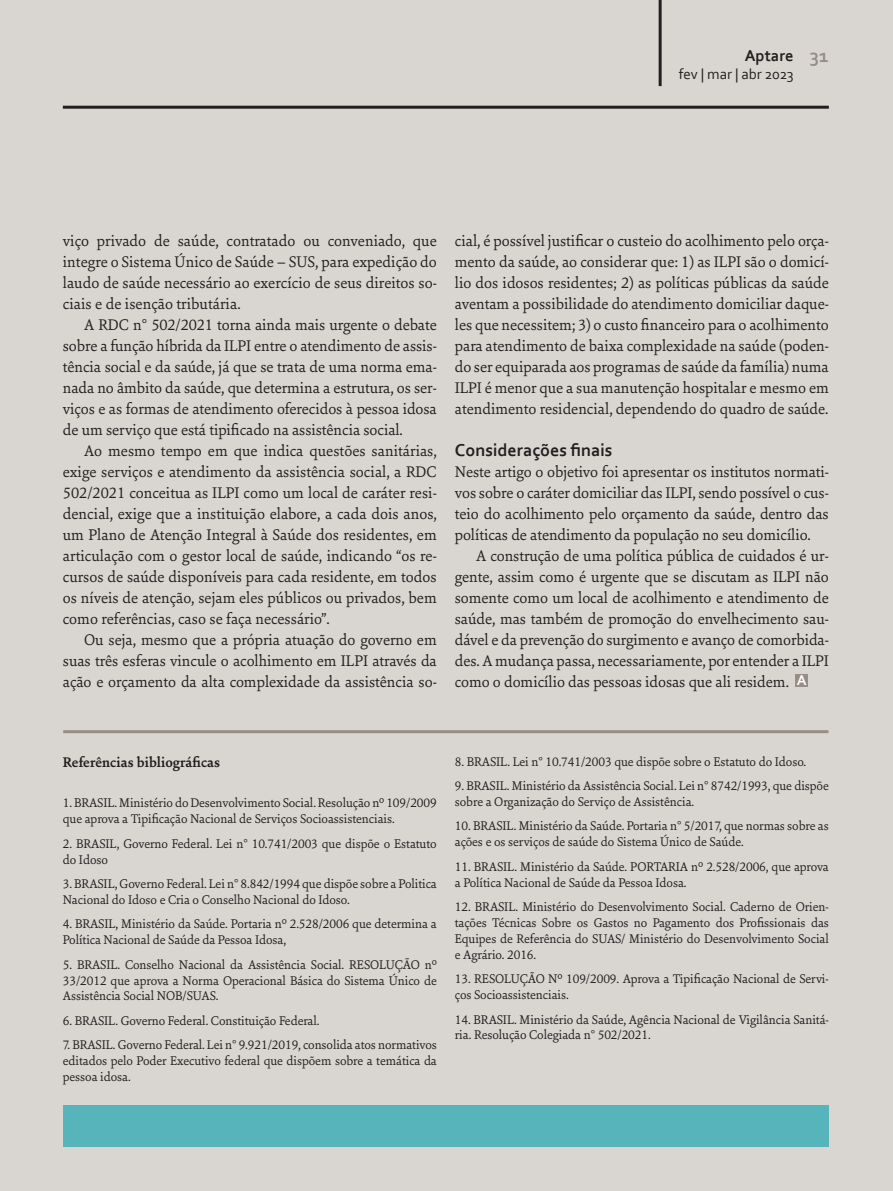
<style>
.page{position:relative;width:893px;height:1191px;background:#fff}
.page>*{position:absolute;margin:0;border:0;box-sizing:border-box;transform-origin:0 0}
.t1{font:700 19.5px "Corbel";color:#968d85}
.Intrtitulo{font:700 18px "Corbel";color:#231f20}
.paragrafo_normal{font:16.5px/21px "Sina Nova";letter-spacing:-.005em;color:#231f20;text-align:justify}
.paragrafo_pos-intert{font:16.5px/21px "Sina Nova";letter-spacing:-.005em;color:#231f20;text-align:justify}
.t2{font:700 16.5px "Corbel";color:#231f20}
.legenda_imagens{font:700 15px "Sina Nova";color:#231f20}
.t3{font:15px "Corbel";color:#231f20}
.t4{font:700 15px "Corbel";color:#fff}
.bibliografia{font:13.5px/15.9px "Sina Nova";letter-spacing:-.005em;color:#231f20}
</style>
<div class="page">
<div style="left:0;top:0;width:892px;height:1190px;background:#d9d6d2"></div>
<hr style="left:63px;top:106px;width:765px;height:3px;background:#231f20">
<hr style="left:658px;top:0;width:3px;height:86px;background:#231f20">
<div style="left:63px;top:1105px;width:765px;height:41px;background:#58b4bb"></div>
<div style="left:795px;top:674px;width:13px;height:13px;background:#968d85"></div>
<hr style="left:63px;top:730px;width:765px;height:3px;background:#968d85">
<p class="t2" style="left:744px;top:45px;width:50px">Aptare</p>
<p class="t3" style="left:678px;top:65px;width:116px">fev | mar | abr 2023</p>
<p class="t1" style="left:809px;top:44px;width:21px">31</p>
<p class="paragrafo_normal" style="left:63px;top:229px;width:375px">viço privado de saúde, contratado ou conveniado, que integre o Sistema Único de Saúde – SUS, para expedição do laudo de saúde necessário ao exercício de seus direitos so&shy;ciais e de isenção tributária.</p>
<p class="paragrafo_normal" style="left:63px;top:313px;width:375px;text-indent:21px">A RDC n° 502/2021 torna ainda mais urgente o debate sobre a função híbrida da ILPI entre o atendimento de assis&shy;tência social e da saúde, já que se trata de uma norma ema&shy;nada no âmbito da saúde, que determina a estrutura, os ser&shy;viços e as formas de atendimento oferecidos à pessoa idosa de um serviço que está tipificado na assistência social.</p>
<p class="paragrafo_normal" style="left:63px;top:439px;width:375px;text-indent:21px">Ao mesmo tempo em que indica questões sanitárias, exige serviços e atendimento da assistência social, a RDC 502/2021 conceitua as ILPI como um local de caráter resi&shy;dencial, exige que a instituição elabore, a cada dois anos, um Plano de Atenção Integral à Saúde dos residentes, em articulação com o gestor local de saúde, indicando “os re&shy;cursos de saúde disponíveis para cada residente, em todos os níveis de atenção, sejam eles públicos ou privados, bem como referências, caso se faça necessário”.</p>
<p class="paragrafo_normal" style="left:63px;top:628px;width:375px;text-indent:21px">Ou seja, mesmo que a própria atuação do governo em suas três esferas vincule o acolhimento em ILPI através da ação e orçamento da alta complexidade da assistência so-</p>
<p class="paragrafo_normal" style="left:454px;top:229px;width:375px">cial, é possível justificar o custeio do acolhimento pelo orça&shy;mento da saúde, ao considerar que: 1) as ILPI são o domicí&shy;lio dos idosos residentes; 2) as políticas públicas da saúde aventam a possibilidade do atendimento domiciliar daque&shy;les que necessitem; 3) o custo financeiro para o acolhimento para atendimento de baixa complexidade na saúde (poden&shy;do ser equiparada aos programas de saúde da família) numa ILPI é menor que a sua manutenção hospitalar e mesmo em atendimento residencial, dependendo do quadro de saúde.</p>
<p class="Intrtitulo" style="left:454px;top:438px;width:159px">Considerações finais</p>
<p class="paragrafo_pos-intert" style="left:454px;top:460px;width:375px">Neste artigo o objetivo foi apresentar os institutos normati&shy;vos sobre o caráter domiciliar das ILPI, sendo possível o cus&shy;teio do acolhimento pelo orçamento da saúde, dentro das políticas de atendimento da população no seu domicílio.</p>
<p class="paragrafo_normal" style="left:454px;top:544px;width:375px;text-indent:21px">A construção de uma política pública de cuidados é ur&shy;gente, assim como é urgente que se discutam as ILPI não somente como um local de acolhimento e atendimento de saúde, mas também de promoção do envelhecimento sau&shy;dável e da prevenção do surgimento e avanço de comorbida&shy;des. A mudança passa, necessariamente, por entender a ILPI como o domicílio das pessoas idosas que ali residem.</p>
<p class="t4" style="left:796px;top:671px;width:11px">A</p>
<p class="legenda_imagens" style="left:63px;top:751px;width:159px">Referências bibliográficas</p>
<p class="bibliografia" style="left:63px;top:794px;width:375px">1. BRASIL. Ministério do Desenvolvimento Social. Resolução nº 109/2009 que aprova a Tipificação Nacional de Serviços Socioassistenciais.</p>
<p class="bibliografia" style="left:63px;top:834px;width:375px">2. BRASIL, Governo Federal. Lei n° 10.741/2003 que dispõe o Estatuto do Idoso</p>
<p class="bibliografia" style="left:63px;top:875px;width:375px">3. BRASIL, Governo Federal. Lei n° 8.842/1994 que dispõe sobre a Politica<br>Nacional do Idoso e Cria o Conselho Nacional do Idoso.</p>
<p class="bibliografia" style="left:63px;top:915px;width:375px">4. BRASIL, Ministério da Saúde. Portaria nº 2.528/2006 que determina a<br>Política Nacional de Saúde da Pessoa Idosa,</p>
<p class="bibliografia" style="left:63px;top:955px;width:375px;text-align:justify">5. BRASIL. Conselho Nacional da Assistência Social. RESOLUÇÃO nº 33/2012 que aprova a Norma Operacional Básica do Sistema Único de Assistência Social NOB/SUAS.</p>
<p class="bibliografia" style="left:63px;top:1011px;width:258px">6. BRASIL. Governo Federal. Constituição Federal.</p>
<p class="bibliografia" style="left:63px;top:1036px;width:375px;text-align:justify">7. BRASIL. Governo Federal. Lei n° 9.921/2019, consolida atos normativos editados pelo Poder Executivo federal que dispõem sobre a temática da pessoa idosa.</p>
<p class="bibliografia" style="left:454px;top:752px;width:353px">8. BRASIL. Lei n° 10.741/2003 que dispõe sobre o Estatuto do Idoso.</p>
<p class="bibliografia" style="left:454px;top:777px;width:375px">9. BRASIL. Ministério da Assistência Social. Lei n° 8742/1993, que dispõe sobre a Organização do Serviço de Assistência.</p>
<p class="bibliografia" style="left:454px;top:817px;width:375px">10. BRASIL. Ministério da Saúde. Portaria n° 5/2017, que normas sobre as ações e os serviços de saúde do Sistema Único de Saúde.</p>
<p class="bibliografia" style="left:454px;top:857px;width:375px">11. BRASIL. Ministério da Saúde. PORTARIA nº 2.528/2006, que aprova a Política Nacional de Saúde da Pessoa Idosa.</p>
<p class="bibliografia" style="left:454px;top:898px;width:375px;text-align:justify">12. BRASIL. Ministério do Desenvolvimento Social. Caderno de Orien&shy;tações Técnicas Sobre os Gastos no Pagamento dos Profissionais das Equipes de Referência do SUAS/ Ministério do Desenvolvimento Social e Agrário. 2016.</p>
<p class="bibliografia" style="left:454px;top:970px;width:375px">13. RESOLUÇÃO Nº 109/2009. Aprova a Tipificação Nacional de Servi&shy;ços Socioassistenciais.</p>
<p class="bibliografia" style="left:454px;top:1010px;width:375px">14. BRASIL. Ministério da Saúde, Agência Nacional de Vigilância Sanitá&shy;ria. Resolução Colegiada n° 502/2021.</p>
</div>
